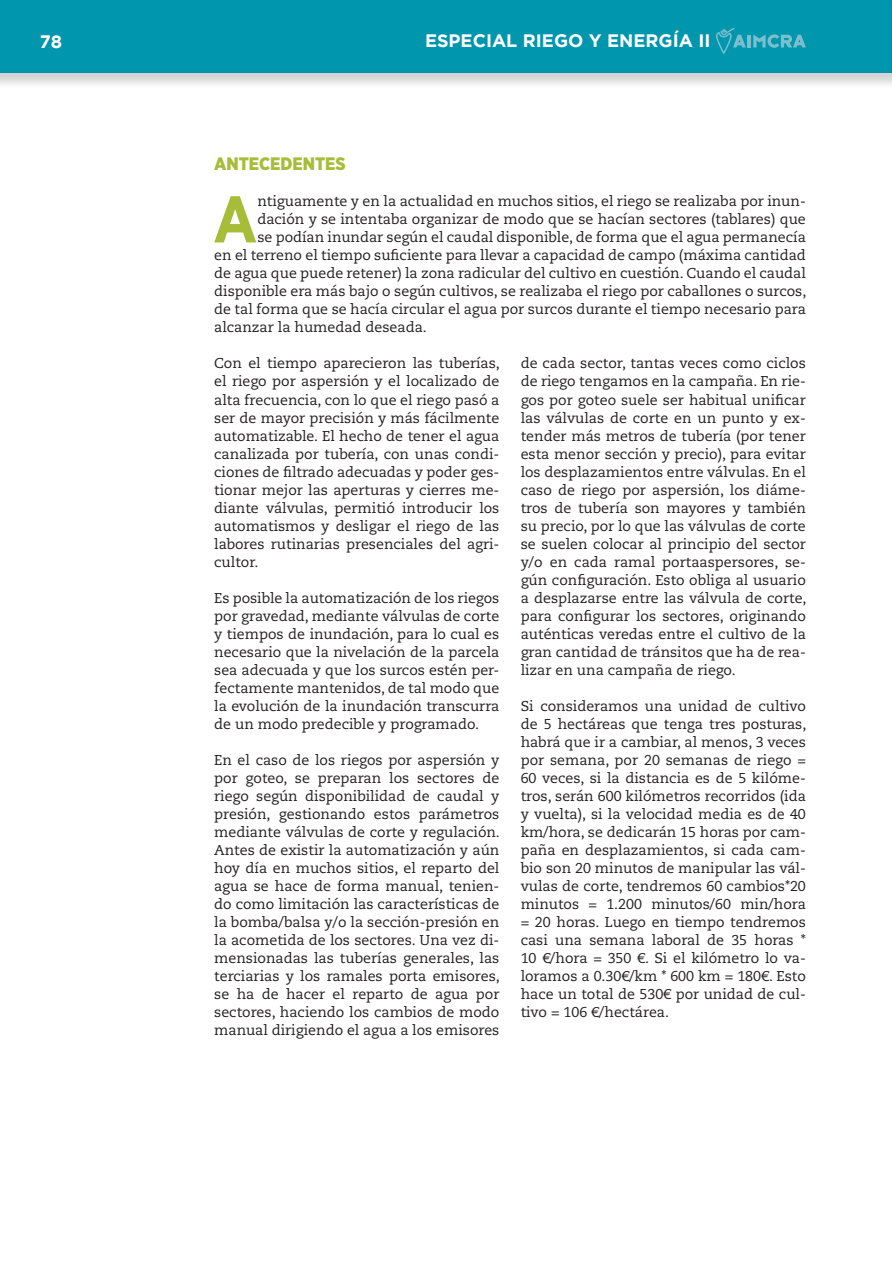
<style>
.page{position:relative;width:892px;height:1264px;background:#fff}
.page>*{position:absolute;margin:0;border:0;box-sizing:border-box;transform-origin:0 0}
.Cuerpo_capitular{font:700 65.7px "Gotham Narrow";color:#a7bd39}
.t1{font:700 18px "Gotham";color:#fff}
.Ladillo_0{font:900 18px "Gotham Narrow";color:#a7bd39}
.Cuerpo{font:14.25px/18px "Caecilia LT Std";color:#231f20;text-align:justify}
.Cuerpo_capitular-2{font:14.25px "Caecilia LT Std";color:#231f20}
</style>
<div class="page">
<div style="left:0;top:0;width:891px;height:90px;background:#231f20;opacity:.2"></div>
<div style="left:0;top:0;width:890px;height:73px;background:#0096ad"></div>
<svg style="left:716px;top:28px;width:89px;height:26px"></svg>
<p class="t1" style="left:40px;top:31px;width:24px">78</p>
<p class="t1" style="left:425px;top:31px;width:287px">ESPECIAL RIEGO Y ENERGÍA II</p>
<p class="Ladillo_0" style="left:214px;top:152px;width:133px">ANTECEDENTES</p>
<p class="Cuerpo_capitular" style="left:213px;top:177px;width:46px">A</p>
<p class="Cuerpo_capitular-2" style="left:257px;top:193px;width:549px">ntiguamente y en la actualidad en muchos sitios, el riego se realizaba por inun-</p>
<p class="Cuerpo_capitular-2" style="left:257px;top:211px;width:549px">dación y se intentaba organizar de modo que se hacían sectores (tablares) que</p>
<p class="Cuerpo_capitular-2" style="left:257px;top:229px;width:549px">se podían inundar según el caudal disponible, de forma que el agua permanecía</p>
<p class="Cuerpo_capitular-2" style="left:214px;top:247px;width:593px">en el terreno el tiempo suficiente para llevar a capacidad de campo (máxima cantidad</p>
<p class="Cuerpo_capitular-2" style="left:214px;top:265px;width:593px">de agua que puede retener) la zona radicular del cultivo en cuestión. Cuando el caudal</p>
<p class="Cuerpo_capitular-2" style="left:214px;top:283px;width:593px">disponible era más bajo o según cultivos, se realizaba el riego por caballones o surcos,</p>
<p class="Cuerpo_capitular-2" style="left:214px;top:301px;width:593px">de tal forma que se hacía circular el agua por surcos durante el tiempo necesario para</p>
<p class="Cuerpo_capitular-2" style="left:214px;top:319px;width:214px">alcanzar la humedad deseada.</p>
<p class="Cuerpo" style="left:214px;top:355px;width:287px">Con el tiempo aparecieron las tuberías, el riego por aspersión y el localizado de alta frecuencia, con lo que el riego pasó a ser de mayor precisión y más fácilmente automatizable. El hecho de tener el agua canalizada por tubería, con unas condi&shy;ciones de filtrado adecuadas y poder ges&shy;tionar mejor las aperturas y cierres me&shy;diante válvulas, permitió introducir los automatismos y desligar el riego de las labores rutinarias presenciales del agri&shy;cultor.</p>
<p class="Cuerpo" style="left:214px;top:589px;width:286px">Es posible la automatización de los riegos por gravedad, mediante válvulas de corte y tiempos de inundación, para lo cual es necesario que la nivelación de la parcela sea adecuada y que los surcos estén per&shy;fectamente mantenidos, de tal modo que la evolución de la inundación transcurra de un modo predecible y programado.</p>
<p class="Cuerpo" style="left:214px;top:751px;width:287px">En el caso de los riegos por aspersión y por goteo, se preparan los sectores de riego según disponibilidad de caudal y presión, gestionando estos parámetros mediante válvulas de corte y regulación.<br>Antes de existir la automatización y aún hoy día en muchos sitios, el reparto del agua se hace de forma manual, tenien&shy;do como limitación las características de la bomba/balsa y/o la sección-presión en la acometida de los sectores. Una vez di&shy;mensionadas las tuberías generales, las terciarias y los ramales porta emisores, se ha de hacer el reparto de agua por sectores, haciendo los cambios de modo manual dirigiendo el agua a los emisores</p>
<p class="Cuerpo" style="left:520px;top:355px;width:287px">de cada sector, tantas veces como ciclos de riego tengamos en la campaña. En rie&shy;gos por goteo suele ser habitual unificar las válvulas de corte en un punto y ex&shy;tender más metros de tubería (por tener esta menor sección y precio), para evitar los desplazamientos entre válvulas. En el caso de riego por aspersión, los diáme&shy;tros de tubería son mayores y también su precio, por lo que las válvulas de corte se suelen colocar al principio del sector y/o en cada ramal portaaspersores, se&shy;gún configuración. Esto obliga al usuario a desplazarse entre las válvula de corte, para configurar los sectores, originando auténticas veredas entre el cultivo de la gran cantidad de tránsitos que ha de rea&shy;lizar en una campaña de riego.</p>
<p class="Cuerpo" style="left:520px;top:697px;width:287px">Si consideramos una unidad de cultivo de 5 hectáreas que tenga tres posturas, habrá que ir a cambiar, al menos, 3 veces por semana, por 20 semanas de riego = 60 veces, si la distancia es de 5 kilóme&shy;tros, serán 600 kilómetros recorridos (ida y vuelta), si la velocidad media es de 40 km/hora, se dedicarán 15 horas por cam&shy;paña en desplazamientos, si cada cam&shy;bio son 20 minutos de manipular las vál&shy;vulas de corte, tendremos 60 cambios*20 minutos = 1.200 minutos/60 min/hora = 20 horas. Luego en tiempo tendremos casi una semana laboral de 35 horas * 10 €/hora = 350 €. Si el kilómetro lo va&shy;loramos a 0.30€/km * 600 km = 180€. Esto hace un total de 530€ por unidad de cul&shy;tivo = 106 €/hectárea.</p>
</div>
